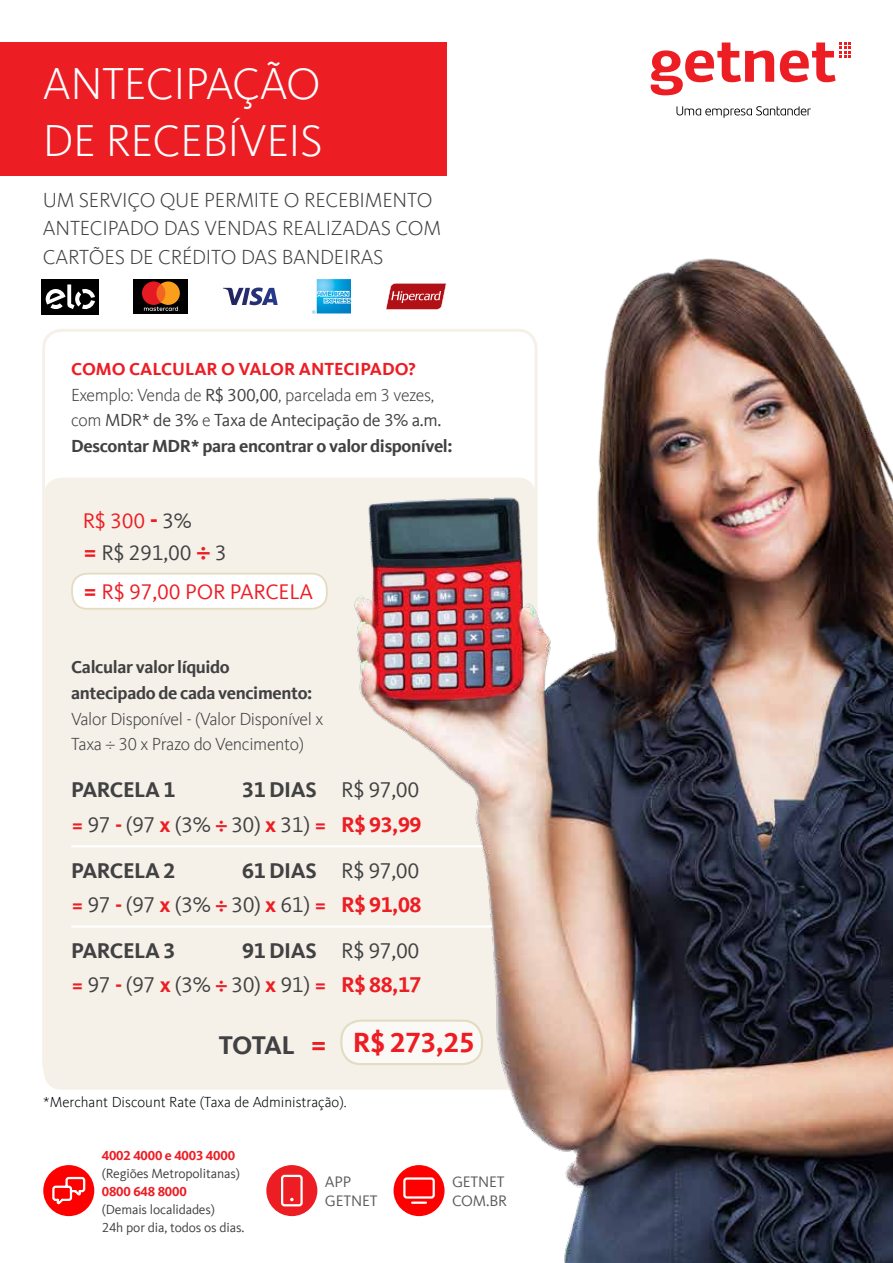
<style>
.page{position:relative;width:893px;height:1263px;background:#fff}
.page>*{position:absolute;margin:0;border:0;box-sizing:border-box;transform-origin:0 0}
.t1{font:300 46.05px/57.6px "Kievit Offc";letter-spacing:-.01em;color:#fff}
.t2{font:700 28.5px "Kievit Offc";color:#ed1d24}
.t3{font:21.9px/34.3px "Kievit Offc";letter-spacing:-.02em;color:#414042;text-align:right}
.t4{font:700 21.9px "Kievit Offc";letter-spacing:-.02em;color:#414042}
.t5{font:21.75px "Kievit Offc";letter-spacing:-.01em;color:#ed1d24}
.t6{font:21.75px "Kievit Offc";color:#414042}
.t7{font:300 21px/28.5px "Kievit Offc";letter-spacing:-.01em;color:#414042}
.t8{font:700 18px/25.5px "Kievit Offc";letter-spacing:-.02em;color:#414042}
.t9{font:300 18px/25.5px "Kievit Offc";letter-spacing:-.02em;color:#414042}
.t10{font:15.6px/18.8px "Kievit Offc";letter-spacing:-.01em;color:#58595b}
.t11{font:300 15px "Kievit Offc";color:#000}
.t12{font:13.65px/18.1px "Kievit Offc";letter-spacing:-.01em;color:#414042}
.t13{font:700 13.65px "Kievit Offc";letter-spacing:-.01em;color:#ed1d24}
.s1{color:#ed1d24}
.s2{font-weight:300}
.s3{font-weight:400}
.s4{font-weight:700;font-size:25.35px}
.s5{color:#414042}
.s6{font-weight:700;font-size:25.35px;color:#ed1d24}
.s7{font-weight:700}
.s8{font-weight:700;color:#ed1d24}
.s9{font-size:26.4px;color:#414042}
.s10{font-size:30.75px}
</style>
<div class="page">
<div style="left:395px;top:1166px;width:48px;height:49px;background:#f00;border-radius:50%"></div>
<div style="left:394px;top:1165px;width:51px;height:51px;border:3px solid #f00;border-radius:50%"></div>
<hr style="left:412px;top:1201px;width:14px;height:3px;background:#fff">
<div style="left:403px;top:1177px;width:32px;height:21px;border:2px solid #fff;border-radius:2px"></div>
<div style="left:266px;top:1165px;width:51px;height:51px;background:#ed1d24;border-radius:50%"></div>
<div style="left:281px;top:1175px;width:22px;height:31px;border:2px solid #fff;border-radius:2px"></div>
<svg style="left:290px;top:1198px;width:4px;height:3px"></svg>
<div style="left:45px;top:1166px;width:48px;height:49px;background:#f00;border-radius:50%"></div>
<div style="left:43px;top:1165px;width:51px;height:51px;border:3px solid #f00;border-radius:50%"></div>
<svg style="left:51px;top:1176px;width:35px;height:31px"></svg>
<div style="left:44px;top:478px;width:492px;height:612px;background:#f5f1e8;border-radius:18px"></div>
<img style="left:317px;top:497px;width:178px;height:568px">
<div style="left:72px;top:574px;width:255px;height:35px;background:#fff;border-radius:15px"></div>
<div style="left:71px;top:573px;width:257px;height:37px;border:2px solid #e4dcc1;border-radius:15px"></div>
<div style="left:341px;top:1021px;width:141px;height:43px;background:#fbf9f5;border-radius:20px"></div>
<div style="left:340px;top:1019px;width:143px;height:46px;border:2px solid #e4dcc1;border-radius:20px"></div>
<hr style="left:71px;top:845px;width:411px;height:2px;background:#fff">
<hr style="left:71px;top:925px;width:421px;height:3px;background:#fff">
<img style="left:495px;top:258px;width:398px;height:1005px">
<div style="left:0;top:43px;width:446px;height:133px;background:#ed1d24"></div>
<svg style="left:651px;top:43px;width:123px;height:52px"></svg>
<svg style="left:780px;top:43px;width:70px;height:39px"></svg>
<svg style="left:676px;top:106px;width:135px;height:12px"></svg>
<div style="left:134px;top:279px;width:54px;height:35px;background:#000"></div>
<svg style="left:142px;top:281px;width:38px;height:30px"></svg>
<svg style="left:223px;top:287px;width:55px;height:18px"></svg>
<svg style="left:312px;top:279px;width:39px;height:35px"></svg>
<svg style="left:386px;top:283px;width:60px;height:27px;background:#c3494d"></svg>
<div style="left:42px;top:279px;width:57px;height:35px;background:#000"></div>
<svg style="left:46px;top:284px;width:49px;height:25px"></svg>
<h1 class="t1" style="left:43px;top:55px;width:281px">ANTECIPAÇÃO<br>DE RECEBÍVEIS</h1>
<p class="t7" style="left:43px;top:186px;width:400px">UM SERVIÇO QUE PERMITE O RECEBIMENTO<br>ANTECIPADO DAS VENDAS REALIZADAS COM<br>CARTÕES DE CRÉDITO DAS BANDEIRAS</p>
<p class="t8" style="left:71px;top:356px;width:383px"><span class="s1">COMO CALCULAR O VALOR ANTECIPADO?<br></span><span class="s2">Exemplo: Venda de</span> <span class="s3">R$ 300,00</span><span class="s2">, parcelada em 3 vezes, com</span> <span class="s3">MDR* de 3%</span> <span class="s2">e</span> <span class="s3">Taxa de Antecipação de 3% a.m.<br></span>Descontar MDR* para encontrar o valor disponível:</p>
<p class="t5" style="left:83px;top:508px;width:110px">R$ 300 <span class="s4">-</span> <span class="s5">3%</span></p>
<p class="t6" style="left:83px;top:540px;width:145px"><span class="s6">=</span> R$ 291,00 <span class="s6">÷</span> 3</p>
<p class="t5" style="left:83px;top:579px;width:232px"><span class="s4">=</span> R$ 97,00 POR PARCELA</p>
<p class="t8" style="left:71px;top:655px;width:243px">Calcular valor líquido antecipado de cada vencimento:</p>
<p class="t9" style="left:71px;top:706px;width:254px">Valor Disponível - (Valor Disponível x<br>Taxa ÷ 30 x Prazo do Vencimento)</p>
<p class="t3" style="left:71px;top:773px;width:352px"><span class="s7">31 DIAS</span> R$ 97,00<br><span class="s8">=</span> 97 <span class="s8">-</span> (97 <span class="s8">x</span> (3% <span class="s8">÷</span> 30) <span class="s8">x</span> 31) <span class="s8">= R$ 93,99</span></p>
<p class="t4" style="left:71px;top:857px;width:106px">PARCELA 2</p>
<p class="t4" style="left:71px;top:777px;width:106px">PARCELA 1</p>
<p class="t3" style="left:71px;top:853px;width:352px"><span class="s7">61 DIAS</span> R$ 97,00<br><span class="s8">=</span> 97 <span class="s8">-</span> (97 <span class="s8">x</span> (3% <span class="s8">÷</span> 30) <span class="s8">x</span> 61) <span class="s8">= R$ 91,08</span></p>
<p class="t4" style="left:71px;top:938px;width:106px">PARCELA 3</p>
<p class="t3" style="left:71px;top:934px;width:352px"><span class="s7">91 DIAS</span> R$ 97,00<br><span class="s8">=</span> 97 <span class="s8">-</span> (97 <span class="s8">x</span> (3% <span class="s8">÷</span> 30) <span class="s8">x</span> 91) <span class="s8">= R$ 88,17</span></p>
<h2 class="t2" style="left:219px;top:1025px;width:257px"><span class="s9">TOTAL</span> <span class="s10">=</span> R$ 273,25</h2>
<p class="t11" style="left:43px;top:1094px;width:305px">*Merchant Discount Rate (Taxa de Administração).</p>
<p class="t13" style="left:102px;top:1147px;width:135px">4002 4000 e 4003 4000</p>
<p class="t12" style="left:102px;top:1164px;width:140px">(Regiões Metropolitanas)</p>
<p class="t13" style="left:102px;top:1183px;width:87px">0800 648 8000</p>
<p class="t12" style="left:102px;top:1200px;width:144px">(Demais localidades)<br>24h por dia, todos os dias.</p>
<p class="t10" style="left:325px;top:1173px;width:54px">APP<br>GETNET</p>
<p class="t10" style="left:452px;top:1173px;width:57px">GETNET<br>COM.BR</p>
</div>
